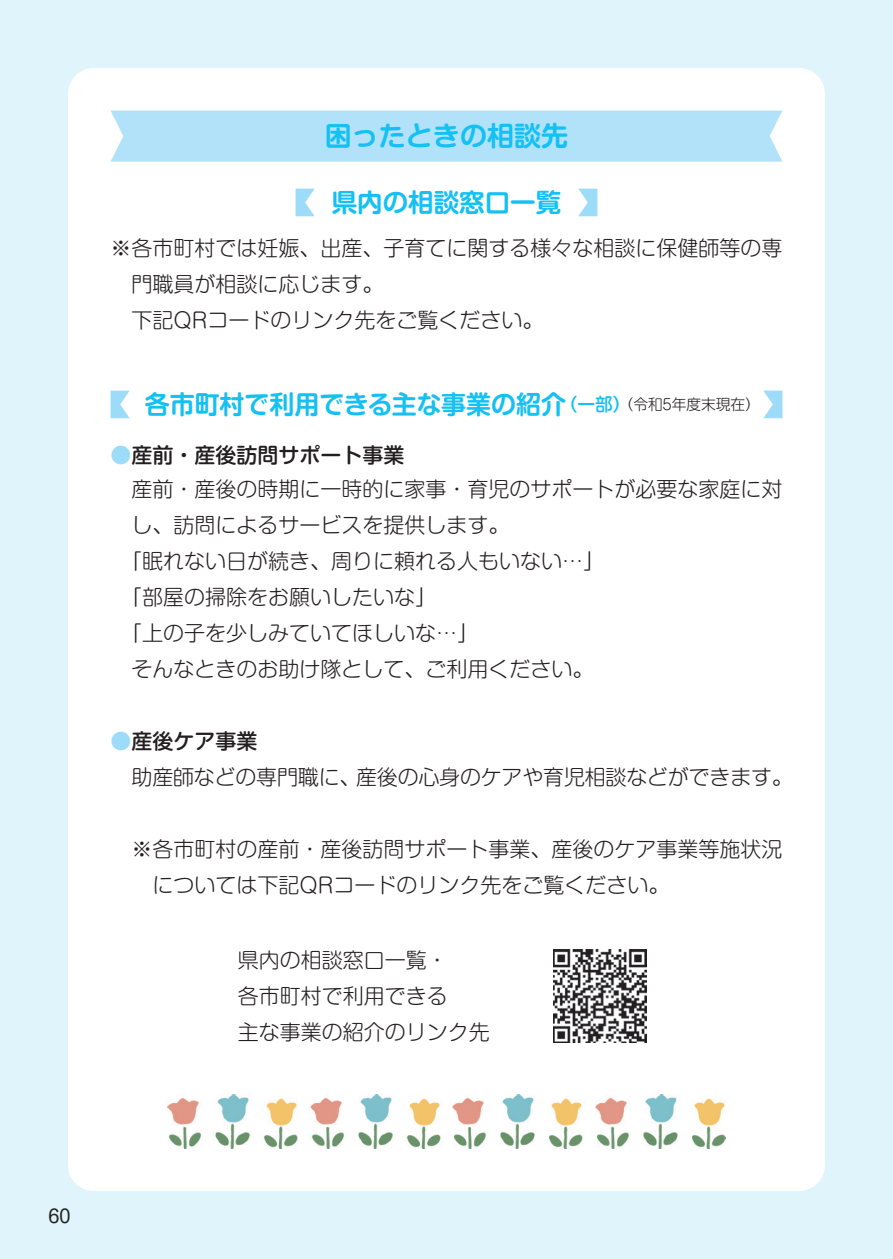
<style>
.page{position:relative;width:893px;height:1259px;background:#e0f4fc}
.page>*{position:absolute;margin:0;border:0;box-sizing:border-box;transform-origin:0 0}
.t1{font:700 27px "Shin M Go Pr 6 De";color:#15c0f2}
.t2{font:700 25.5px "Shin M Go Pr 6 De";color:#15c0f2}
.t3{font:300 21px/36px "Shin M Go Pr 6";color:#231f20}
.t4{font:500 21px "Shin M Go Pr 6";color:#231f20}
.t5{font:18px "Shin M Go Pr 6";color:#231f20}
.s1{font-family:"Shin M Go Pr 6";font-weight:500;font-size:18px}
.s2{color:#9cdcf8}
.s3{font-weight:500;color:#9cdcf8}
.s4{font-weight:500}
</style>
<div class="page">
<div style="left:68px;top:68px;width:757px;height:1123px;background:#fff;border-radius:26px"></div>
<div style="left:111px;top:111px;width:671px;height:51px;background:#b1e2f9"></div>
<svg style="left:578px;top:189px;width:19px;height:27px"></svg>
<svg style="left:296px;top:189px;width:19px;height:27px"></svg>
<svg style="left:763px;top:390px;width:19px;height:28px"></svg>
<svg style="left:111px;top:390px;width:19px;height:28px"></svg>
<img style="left:168px;top:1095px;width:557px;height:53px">
<img style="left:553px;top:949px;width:94px;height:94px">
<p class="t1" style="left:325px;top:114px;width:245px">困ったときの相談先</p>
<p class="t2" style="left:332px;top:181px;width:231px">県内の相談窓口一覧</p>
<p class="t3" style="left:111px;top:229px;width:673px">※各市町村では妊娠、出産、子育てに関する様々な相談に保健師等の専</p>
<p class="t3" style="left:132px;top:265px;width:254px">門職員が相談に応じます。</p>
<p class="t3" style="left:111px;top:301px;width:434px">　下記QRコードのリンク先をご覧ください。</p>
<p class="t2" style="left:145px;top:383px;width:617px">各市町村で利用できる主な事業の紹介<span class="s1">（一部）</span><sup>（令和５年度末現在）</sup></p>
<p class="t4" style="left:111px;top:437px;width:296px"><span class="s2">●</span>産前・産後訪問サポート事業</p>
<p class="t3" style="left:132px;top:470px;width:652px">産前・産後の時期に一時的に家事・育児のサポートが必要な家庭に対</p>
<p class="t3" style="left:132px;top:506px;width:380px">し、訪問によるサービスを提供します。</p>
<p class="t3" style="left:121px;top:542px;width:485px">「眠れない日が続き、周りに頼れる人もいない…」</p>
<p class="t3" style="left:121px;top:578px;width:327px">「部屋の掃除をお願いしたいな」　</p>
<p class="t3" style="left:121px;top:614px;width:359px">「上の子を少しみていてほしいな…」</p>
<p class="t3" style="left:132px;top:650px;width:464px">そんなときのお助け隊として、ご利用ください。</p>
<p class="t3" style="left:132px;top:722px;width:663px;text-indent:-21px"><span class="s3">●</span><span class="s4">産後ケア事業<br></span>助産師などの専門職に、産後の心身のケアや育児相談などができます。</p>
<p class="t3" style="left:153px;top:830px;width:631px;text-indent:-21px">※各市町村の産前・産後訪問サポート事業、産後のケア事業等施状況については下記QRコードのリンク先をご覧ください。</p>
<p class="t3" style="left:238px;top:941px;width:253px">県内の相談窓口一覧・<br>各市町村で利用できる<br>主な事業の紹介のリンク先</p>
<p class="t5" style="left:49px;top:1201px;width:23px">60</p>
</div>
